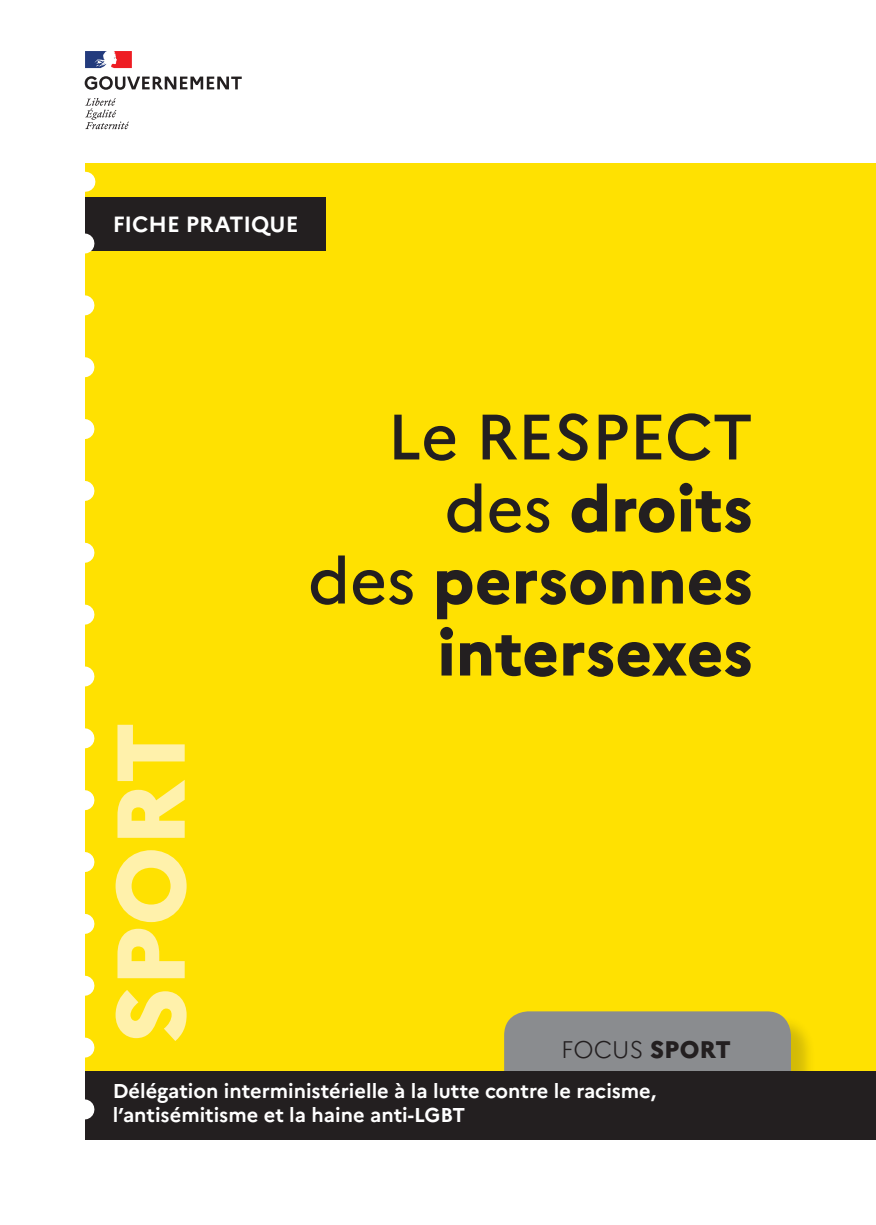
<style>
.page{position:relative;width:876px;height:1225px;background:#fff}
.page>*{position:absolute;margin:0;border:0;box-sizing:border-box;transform-origin:0 0}
.t1{font:800 96px "Marianne";letter-spacing:-.005em;color:#fff1ab}
.t2{font:800 64px/72px "Marianne";color:#231f20;text-align:right}
.t3{font:300 24px "Marianne";color:#231f20}
.t4{font:700 22px "Marianne";color:#fff}
.t5{font:700 20px/24px "Marianne";color:#fff}
.s1{font-weight:500}
.s2{font-weight:800}
</style>
<div class="page">
<svg style="left:85px;top:76px;width:157px;height:14px"></svg>
<svg style="left:85px;top:98px;width:44px;height:31px"></svg>
<svg style="left:85px;top:51px;width:47px;height:17px"></svg>
<div style="left:85px;top:163px;width:791px;height:977px;background:#ffe101"></div>
<div style="left:85px;top:197px;width:241px;height:54px;background:#231f20"></div>
<div style="left:507px;top:1014px;width:309px;height:117px;background:#231f20;opacity:.2"></div>
<div style="left:504px;top:1011px;width:287px;height:95px;background:#8a8c8f;border-radius:24px"></div>
<div style="left:85px;top:1071px;width:791px;height:69px;background:#231f20"></div>
<svg style="left:85px;top:243px;width:9px;height:877px"></svg>
<p class="t4" style="left:113px;top:211px;width:187px">FICHE PRATIQUE</p>
<h2 class="t2" style="left:308px;top:400px;width:446px"><span class="s1">Le RESPECT des</span> droits<br><span class="s1">des</span> personnes intersexes</h2>
<h1 class="t1" style="left:92px;top:1043px;width:323px;rotate:-90deg">SPORT</h1>
<p class="t3" style="left:561px;top:1035px;width:171px">FOCUS <span class="s2">SPORT</span></p>
<p class="t5" style="left:113px;top:1079px;width:545px">Délégation interministérielle à la lutte contre le racisme, l’antisémitisme et la haine anti-LGBT</p>
</div>
